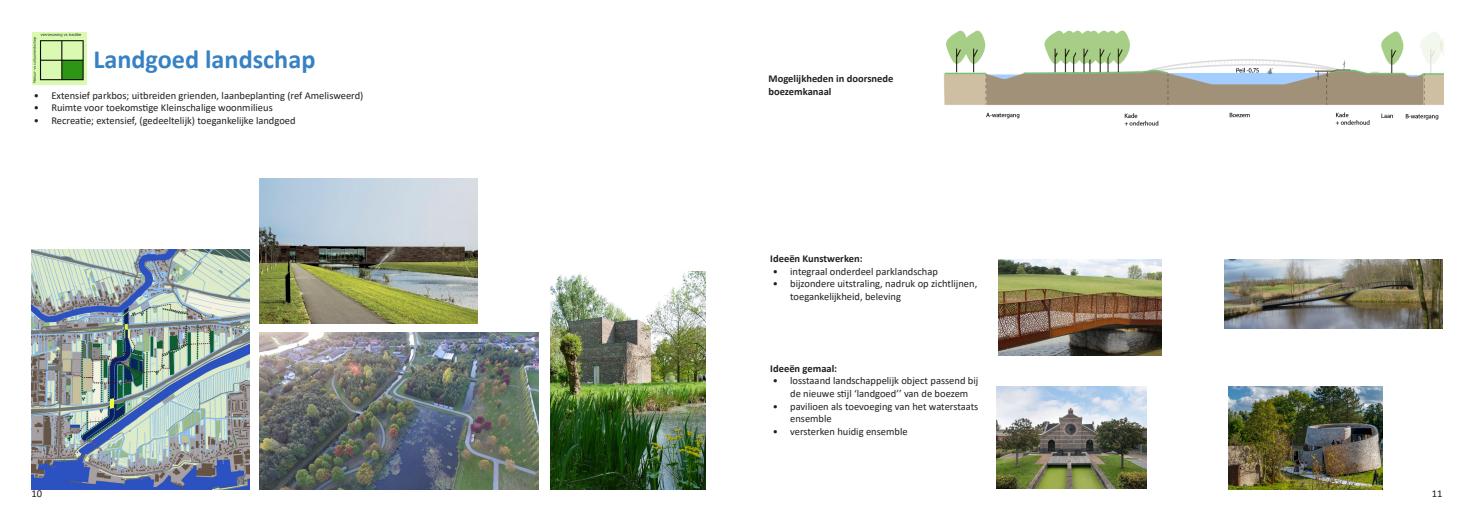
<style>
.page{position:relative;width:1474px;height:521px;background:#fff}
.page>*{position:absolute;margin:0;border:0;box-sizing:border-box;transform-origin:0 0}
.Kop_zonder_nr{font:700 26.25px "Calibri";color:#3782c4}
.t1{font:10.5px/12.6px "Calibri";color:#231f20}
.tekst_basis_dik{font:700 10.5px/12.6px "Calibri";color:#231f20}
</style>
<div class="page">
<img style="left:943px;top:30px;width:500px;height:96px">
<img style="left:32px;top:33px;width:54px;height:51px">
<img style="left:32px;top:249px;width:217px;height:240px">
<img style="left:260px;top:332px;width:279px;height:157px">
<img style="left:551px;top:271px;width:154px;height:218px">
<img style="left:260px;top:178px;width:217px;height:145px">
<img style="left:1224px;top:259px;width:218px;height:69px">
<img style="left:998px;top:259px;width:163px;height:96px">
<img style="left:996px;top:387px;width:150px;height:102px">
<img style="left:1228px;top:386px;width:154px;height:103px">
<p class="Kop_zonder_nr" style="left:93px;top:40px;width:223px">Landgoed landschap</p>
<p class="t1" style="left:34px;top:89px;width:331px">• Extensief parkbos; uitbreiden grienden, laanbeplanting (ref Amelisweerd)</p>
<p class="t1" style="left:34px;top:101px;width:240px">• Ruimte voor toekomstige Kleinschalige woonmilieus</p>
<p class="t1" style="left:34px;top:114px;width:263px">• Recreatie; extensief, (gedeeltelijk) toegankelijke landgoed</p>
<p class="tekst_basis_dik" style="left:768px;top:72px;width:126px">Mogelijkheden in doorsnede boezemkanaal</p>
<p class="tekst_basis_dik" style="left:770px;top:252px;width:94px">Ideeën Kunstwerken:</p>
<p class="t1" style="left:772px;top:265px;width:167px">• integraal onderdeel parklandschap</p>
<p class="t1" style="left:790px;top:277px;width:189px;text-indent:-17px">• bijzondere uitstraling, nadruk op zichtlijnen, toegankelijkheid, beleving</p>
<p class="tekst_basis_dik" style="left:770px;top:362px;width:68px">Ideeën gemaal:</p>
<p class="t1" style="left:790px;top:374px;width:190px;text-indent:-17px">• losstaand landschappelijk object passend bij de nieuwe stijl ‘landgoed’’ van de boezem</p>
<p class="t1" style="left:790px;top:399px;width:190px;text-indent:-17px">• pavilioen als toevoeging van het waterstaats ensemble</p>
<p class="t1" style="left:772px;top:425px;width:136px">• versterken huidig ensemble</p>
<p class="t1" style="left:32px;top:487px;width:12px">10</p>
<p class="t1" style="left:1431px;top:487px;width:12px">11</p>
</div>
